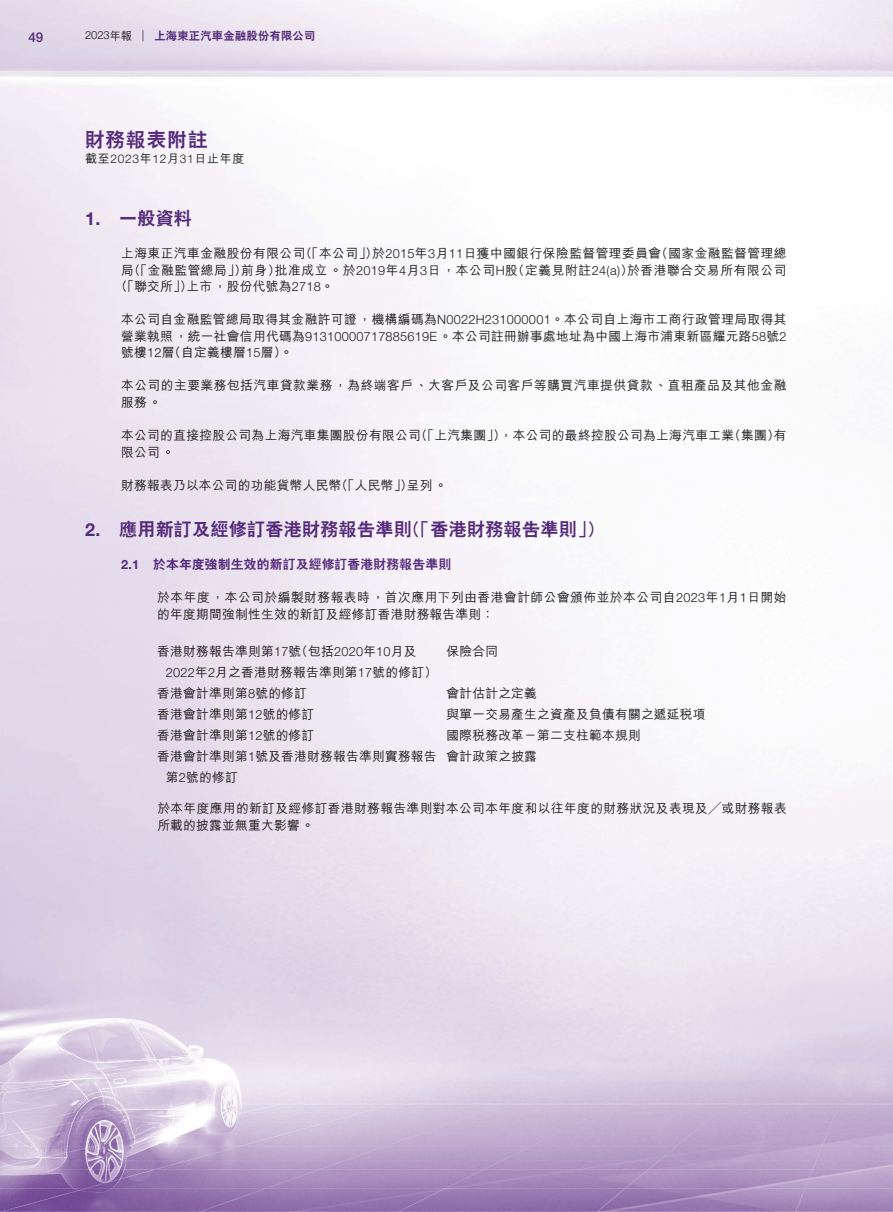
<style>
.page{position:relative;width:893px;height:1212px;background:#fff}
.page>*{position:absolute;margin:0;border:0;box-sizing:border-box;transform-origin:0 0}
.t1{font:800 19.5px "C Hei 2 HK";letter-spacing:.055em;color:#552b7b}
.t2{font:800 18px "C Hei 2 HK";letter-spacing:.015em;color:#552b7b}
.t3{font:700 18px "Helvetica Neue LT Std";color:#552b7b}
.t4{font:500 13.5px "Helvetica Neue LT Std";color:#552b7b}
.t5{font:500 12.75px/16.5px "M Hei HK";letter-spacing:.025em;color:#1c1c1b}
.t6{font:800 12.75px "C Hei 2 HK";letter-spacing:.015em;color:#552b7b}
.t7{font:500 12.75px "M Hei HK";letter-spacing:.045em;color:#1c1c1b}
.t8{font:700 12.75px "Helvetica Neue LT Std";color:#552b7b}
.t9{font:500 12px "M Hei HK";letter-spacing:.055em;color:#1c1c1b}
.t10{font:800 11.25px "C Hei 2 HK";letter-spacing:.025em;color:#552b7b}
.t11{font:300 11.25px "Helvetica Neue LT Std";color:#1c1c1b}
.s1{font-family:"M Hei HK";font-weight:500}
.s2{font-family:"Helvetica Neue LT Std";font-weight:300}
</style>
<div class="page">
<img style="left:0;top:0;width:893px;height:1212px">
<p class="t4" style="left:29px;top:29px;width:16px">49</p>
<p class="t11" style="left:85px;top:28px;width:49px">2023<span class="s1">年報</span></p>
<p class="t11" style="left:142px;top:28px;width:4px">|</p>
<p class="t10" style="left:154px;top:28px;width:163px">上海東正汽車金融股份有限公司</p>
<h1 class="t1" style="left:85px;top:127px;width:124px">財務報表附註</h1>
<p class="t9" style="left:85px;top:150px;width:161px">截至<span class="s2">2023</span>年<span class="s2">12</span>月<span class="s2">31</span>日止年度</p>
<h2 class="t3" style="left:85px;top:208px;width:17px">1.</h2>
<h2 class="t3" style="left:85px;top:518px;width:17px">2.</h2>
<h2 class="t2" style="left:119px;top:207px;width:74px">一般資料</h2>
<p class="t5" style="left:372px;top:245px;width:291px">於<span class="s2">2015</span>年 月<span class="s2">3 11</span>日獲中國銀行保險監督管理委員會</p>
<p class="t5" style="left:121px;top:245px;width:186px">上海東正汽車金融股份有限公司</p>
<p class="t5" style="left:655px;top:245px;width:133px">（國家金融監督管理總</p>
<p class="t5" style="left:299px;top:245px;width:80px">（「本公司」）</p>
<p class="t7" style="left:627px;top:261px;width:161px">於香港聯合交易所有限公司</p>
<p class="t5" style="left:128px;top:261px;width:121px">（「金融監管總局」）</p>
<p class="t5" style="left:241px;top:261px;width:41px">前身）</p>
<p class="t5" style="left:512px;top:261px;width:123px">（定義見附註<span class="s2">24 a( )</span>）</p>
<p class="t5" style="left:275px;top:261px;width:245px">批准成立。於<span class="s2">2019</span>年<span class="s2">4</span>月<span class="s2">3</span>日，本公司<span class="s2">H</span>股</p>
<p class="t5" style="left:121px;top:261px;width:14px">局</p>
<p class="t5" style="left:115px;top:278px;width:79px">（「聯交所」）</p>
<p class="t5" style="left:121px;top:311px;width:667px;text-align:justify">本公司自金融監管總局取得其金融許可證，機構編碼為<span class="s2">N0022H231000001</span>。本公司自上海市工商行政管理局取得其營業執照，統一社會信用代碼為<span class="s2">91310000717885619E</span>。本公司註冊辦事處地址為中國上海市浦東新區耀元路<span class="s2">58</span>號<span class="s2">2</span>號樓<span class="s2">12</span> （層自定義樓層<span class="s2">15</span>層。(</p>
<p class="t5" style="left:121px;top:377px;width:667px">本公司的主要業務包括汽車貸款業務，為終端客戶、大客戶及公司客戶等購買汽車提供貸款、直租產品及其他金融服務。</p>
<p class="t5" style="left:728px;top:426px;width:60px">（集團有）</p>
<p class="t5" style="left:186px;top:278px;width:149px">上市，股份代號為<span class="s2">2718</span>。</p>
<p class="t5" style="left:121px;top:426px;width:301px">本公司的直接控股公司為上海汽車集團股份有限公司限公司。</p>
<p class="t5" style="left:407px;top:476px;width:42px">呈列。</p>
<p class="t5" style="left:415px;top:426px;width:93px">（「上汽集團」）</p>
<p class="t5" style="left:500px;top:426px;width:236px">，本公司的最終控股公司為上海汽車工業</p>
<p class="t5" style="left:121px;top:476px;width:222px">財務報表乃以本公司的功能貨幣人民幣</p>
<p class="t5" style="left:335px;top:476px;width:79px">（「人民幣」）</p>
<h2 class="t2" style="left:119px;top:517px;width:294px">應用新訂及經修訂香港財務報告準則</h2>
<h2 class="t2" style="left:403px;top:517px;width:203px">（「香港財務報告準則 (「</h2>
<p class="t8" style="left:121px;top:557px;width:20px">2.1</p>
<p class="t6" style="left:153px;top:556px;width:300px">於本年度強制生效的新訂及經修訂香港財務報告準則</p>
<p class="t5" style="left:157px;top:588px;width:631px">於本年度，本公司於編製財務報表時，首次應用下列由香港會計師公會頒佈並於本公司自<span class="s2">2023</span>年 月<span class="s2">1 1</span>日開始的年度期間強制性生效的新訂及經修訂香港財務報告準則：</p>
<p class="t5" style="left:166px;top:640px;width:273px;line-height:21px;text-indent:-9px">香港財務報告準則第<span class="s2">17</span> （號包括<span class="s2">2020</span>年<span class="s2">10</span>月及<br><span class="s2">2022</span>年<span class="s2">2</span>月之香港財務報告準則第<span class="s2">17</span>號的修訂(</p>
<p class="t5" style="left:446px;top:642px;width:53px">保險合同</p>
<p class="t5" style="left:446px;top:684px;width:92px">會計估計之定義</p>
<p class="t5" style="left:157px;top:684px;width:151px">香港會計準則第<span class="s2">8</span>號的修訂</p>
<p class="t5" style="left:157px;top:705px;width:159px">香港會計準則第<span class="s2">12</span>號的修訂</p>
<p class="t5" style="left:446px;top:705px;width:261px">與單一交易產生之資產及負債有關之遞延稅項</p>
<p class="t5" style="left:157px;top:726px;width:159px">香港會計準則第<span class="s2">12</span>號的修訂</p>
<p class="t5" style="left:157px;top:747px;width:281px">香港會計準則第<span class="s2">1</span>號及香港財務報告準則實務報告</p>
<p class="t5" style="left:166px;top:768px;width:73px">第<span class="s2">2</span>號的修訂</p>
<p class="t5" style="left:446px;top:726px;width:196px">國際稅務改革－第二支柱範本規則</p>
<p class="t5" style="left:446px;top:747px;width:92px">會計政策之披露</p>
<p class="t5" style="left:157px;top:799px;width:631px">於本年度應用的新訂及經修訂香港財務報告準則對本公司本年度和以往年度的財務狀況及表現及╱或財務報表所載的披露並無重大影響。</p>
</div>
